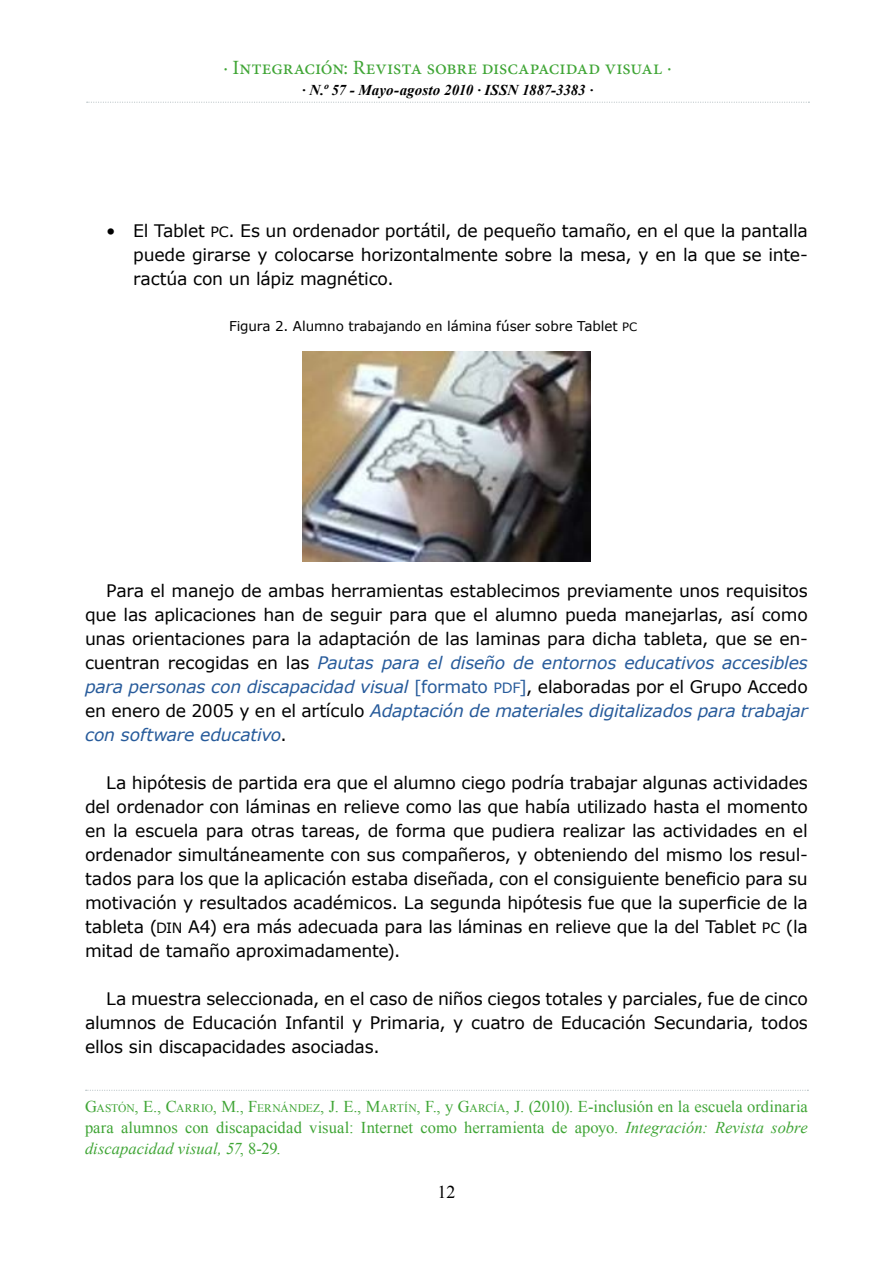
<style>
.page{position:relative;width:893px;height:1263px;background:#fff}
.page>*{position:absolute;margin:0;border:0;box-sizing:border-box;transform-origin:0 0}
.t1{font:20.25px "Minion Pro";letter-spacing:-.01em;color:#3fa535}
.t2{font:18px "Times New Roman";color:#000}
.t3{font:17.25px/24px "Verdana";letter-spacing:-.015em;color:#000;text-align:justify}
.t4{font:16.5px/21px "Times New Roman";color:#3fa535;text-align:justify}
.t5{font:italic 700 15px "Times New Roman";color:#000}
.t6{font:13.5px "Verdana";letter-spacing:-.005em;color:#000}
.s1{font-size:14.1px}
.s2{font-size:11.55px}
.s3{font-style:italic;color:#275b9b}
.s4{color:#275b9b}
.s5{font-size:14.1px;color:#275b9b}
.s6{font-style:inherit}
.s7{font-style:italic}
</style>
<div class="page">
<svg style="left:87px;top:102px;width:722px;height:1px"></svg>
<img style="left:303px;top:351px;width:287px;height:210px">
<svg style="left:86px;top:1090px;width:722px;height:1px"></svg>
<p class="t1" style="left:223px;top:54px;width:450px">· Integración: Revista sobre discapacidad visual ·</p>
<p class="t5" style="left:302px;top:80px;width:293px">· N.º 57 - Mayo-agosto 2010 · ISSN 1887-3383 ·</p>
<p class="t3" style="left:133px;top:218px;width:676px;text-indent:-27px">• El Tablet <span class="s1">PC</span>. Es un ordenador portátil, de pequeño tamaño, en el que la pantalla puede girarse y colocarse horizontalmente sobre la mesa, y en la que se inte&shy;ractúa con un lápiz magnético.</p>
<p class="t6" style="left:229px;top:317px;width:410px">Figura 2. Alumno trabajando en lámina fúser sobre Tablet <span class="s2">PC</span></p>
<p class="t3" style="left:85px;top:578px;width:724px;text-indent:21px">Para el manejo de ambas herramientas establecimos previamente unos requisitos que las aplicaciones han de seguir para que el alumno pueda manejarlas, así como unas orientaciones para la adaptación de las laminas para dicha tableta, que se en&shy;cuentran recogidas en las <span class="s3">Pautas para el diseño de entornos educativos accesibles para personas con discapacidad visual</span> <span class="s4">[formato</span> <span class="s5">PDF</span><span class="s4">]</span>, elaboradas por el Grupo Accedo en enero de 2005 y en el artículo <span class="s3">Adaptación de materiales digitalizados para trabajar con software educativo</span>.</p>
<p class="t3" style="left:85px;top:770px;width:724px;text-indent:21px">La hipótesis de partida era que el alumno ciego podría trabajar algunas actividades del ordenador con láminas en relieve como las que había utilizado hasta el momento en la escuela para otras tareas, de forma que pudiera realizar las actividades en el ordenador simultáneamente con sus compañeros, y obteniendo del mismo los resul&shy;tados para los que la aplicación estaba diseñada, con el consiguiente beneficio para su motivación y resultados académicos. La segunda hipótesis fue que la superficie de la tableta (<span class="s1">DIN</span> A4) era más adecuada para las láminas en relieve que la del Tablet <span class="s1">PC</span> (la mitad de tamaño aproximadamente).</p>
<p class="t3" style="left:85px;top:986px;width:724px;text-indent:21px">La muestra seleccionada, en el caso de niños ciegos totales y parciales, fue de cinco alumnos de Educación Infantil y Primaria, y cuatro de Educación Secundaria, todos ellos sin discapacidades asociadas.</p>
<p class="t4" style="left:85px;top:1096px;width:724px"><span class="s6">G</span><span class="s2">ASTÓN</span><span class="s6">,</span> E., <span class="s6">C</span><span class="s2">ARRIO</span>, M., <span class="s6">F</span><span class="s2">ERNÁNDEZ</span>, J. E., <span class="s6">M</span><span class="s2">ARTÍN</span>, F., y <span class="s6">G</span><span class="s2">ARCÍA</span>, J. (2010). E-inclusión en la escuela ordinaria para alumnos con discapacidad visual: Internet como herramienta de apoyo. <span class="s7">Integración: Revista sobre discapacidad visual, 57</span>, 8-29.</p>
<p class="t2" style="left:437px;top:1179px;width:19px">12</p>
</div>
